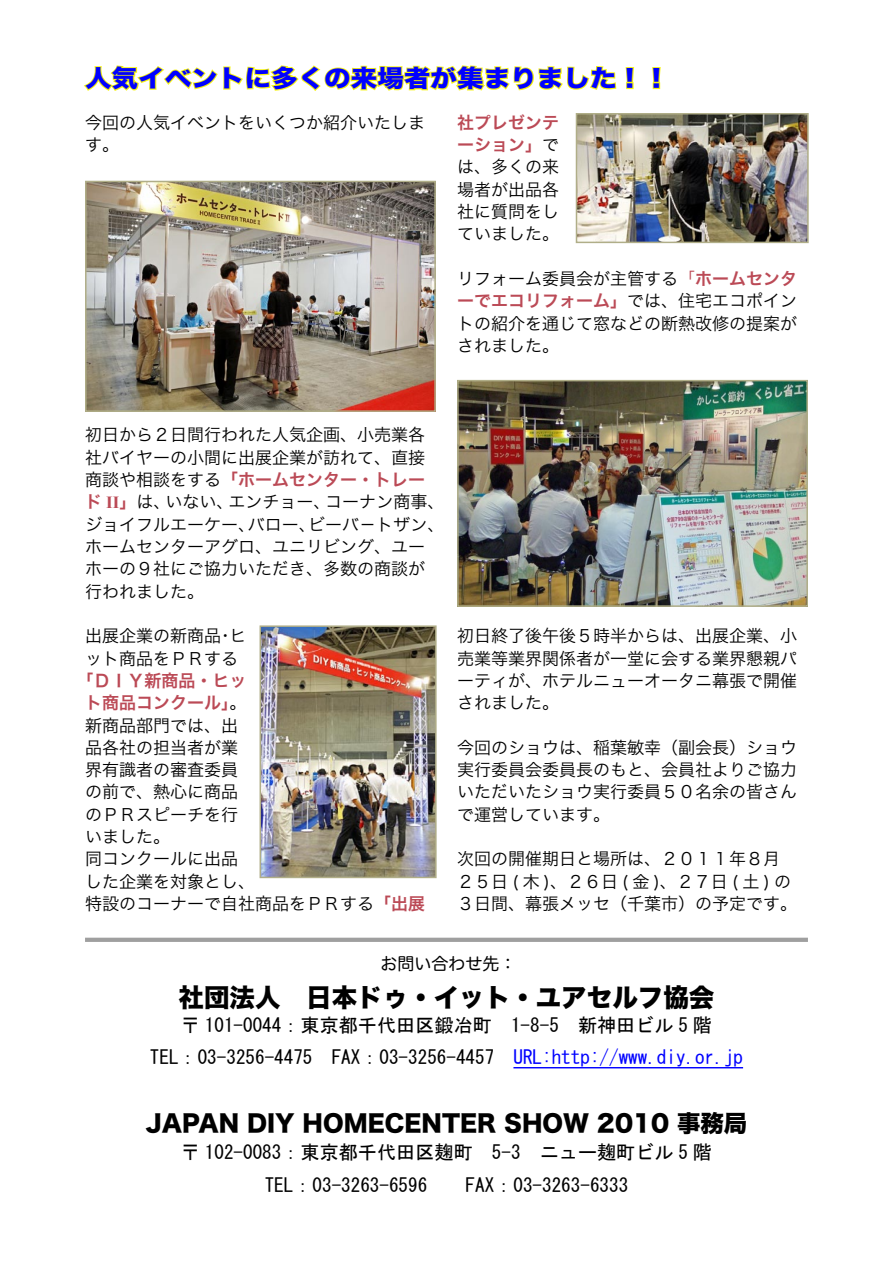
<style>
.page{position:relative;width:893px;height:1263px;background:#fff}
.page>*{position:absolute;margin:0;border:0;box-sizing:border-box;transform-origin:0 0}
.t1{font:25.5px "Hira Kaku Std W8";color:#000}
.標準{font:23.85px "Hira Kaku Std W8";color:#00f;scale:1.11 1}
.標準-2{font:23.4px "Hira Kaku Std W8";color:#000}
.標準-3{font:19.2px "MS Gothic";color:#000}
.標準-4{font:16.95px/22.4px "Hira Kaku Pro W3";color:#000}
.標準-5{font:16.95px "Hira Kaku Pro W6";color:#bb4a56}
.t2{font:16.95px "Hira Maru Pro W4";color:#000}
.s1{font-family:"Hira Kaku Pro W6";color:#bb4a56}
.s2{color:#bb4a56}
.s3{font-family:"Times New Roman";font-weight:700;color:#bb4a56}
.s4{font-family:"Hira Kaku Pro W3";color:#000}
.s5{color:#00f}
</style>
<div class="page">
<hr style="left:513px;top:1067px;width:230px;height:1px;background:#00f">
<hr style="left:85px;top:938px;width:723px;height:4px;background:#9f9f9f">
<svg style="left:83px;top:65px;width:534px;height:26px"></svg>
<svg style="left:625px;top:67px;width:10px;height:23px"></svg>
<svg style="left:652px;top:67px;width:9px;height:23px"></svg>
<img style="left:88px;top:184px;width:345px;height:225px">
<div style="left:85px;top:181px;width:351px;height:231px;border:2px solid #b0ae88"></div>
<img style="left:263px;top:628px;width:171px;height:247px">
<div style="left:260px;top:625px;width:177px;height:253px;border:2px solid #b0ae88"></div>
<img style="left:579px;top:116px;width:227px;height:124px">
<div style="left:576px;top:113px;width:233px;height:130px;border:2px solid #b0ae88"></div>
<img style="left:460px;top:383px;width:345px;height:221px">
<div style="left:457px;top:380px;width:351px;height:227px;border:2px solid #b0ae88"></div>
<p class="標準" style="left:85px;top:65px;width:528px">人気イベントに多くの来場者が集まりました！！</p>
<p class="標準-4" style="left:85px;top:110px;width:342px">今回の人気イベントをいくつか紹介いたします。</p>
<p class="標準-4" style="left:457px;top:110px;width:104px;text-align:justify"><span class="s1">社プレゼンテーション」</span>では、多くの来場者が出品各社に質問をしていました。</p>
<p class="標準-4" style="left:457px;top:266px;width:342px;text-align:justify">リフォーム委員会が主管する<span class="s2">「</span><span class="s1">ホームセンターでエコリフォーム」</span>では、住宅エコポイントの紹介を通じて窓などの断熱改修の提案がされました。</p>
<p class="標準-4" style="left:85px;top:422px;width:361px">初日から２日間行われた人気企画、小売業各社バイヤーの小間に出展企業が訪れて、直接商談や相談をする<span class="s1">「ホームセンター・トレード</span> <span class="s3">II</span><span class="s1">」</span>は、いない、エンチョー、コーナン商事、ジョイフルエーケー、バロー、ビーバ－トザン、ホームセンターアグロ、ユニリビング、ユーホーの９社にご協力いただき、多数の商談が行われました。</p>
<p class="標準-4" style="left:85px;top:623px;width:163px">出展企業の新商品･ヒ</p>
<p class="標準-4" style="left:85px;top:646px;width:155px">ット商品をＰＲする</p>
<p class="標準-5" style="left:77px;top:665px;width:172px">「ＤＩＹ新商品・ヒッ</p>
<p class="標準-5" style="left:85px;top:687px;width:163px">ト商品コンクール」<span class="s4">。</span></p>
<p class="標準-4" style="left:85px;top:713px;width:155px">新商品部門では、出</p>
<p class="標準-4" style="left:85px;top:735px;width:155px">品各社の担当者が業</p>
<p class="標準-4" style="left:85px;top:757px;width:155px">界有識者の審査委員</p>
<p class="標準-4" style="left:85px;top:780px;width:155px">の前で、熱心に商品</p>
<p class="標準-4" style="left:85px;top:802px;width:155px">のＰＲスピーチを行</p>
<p class="標準-4" style="left:85px;top:824px;width:87px">いました。</p>
<p class="標準-4" style="left:85px;top:847px;width:342px">同コンクールに出品<br>した企業を対象とし、<br>特設のコーナーで自社商品をＰＲする<span class="s1">「出展</span></p>
<p class="標準-4" style="left:457px;top:623px;width:342px;text-align:justify">初日終了後午後５時半からは、出展企業、小売業等業界関係者が一堂に会する業界懇親パーティが、ホテルニューオータニ幕張で開催されました。</p>
<p class="標準-4" style="left:457px;top:735px;width:342px;text-align:justify">今回のショウは、稲葉敏幸（副会長）ショウ実行委員会委員長のもと、会員社よりご協力いただいたショウ実行委員５０名余の皆さんで運営しています。</p>
<p class="標準-4" style="left:457px;top:847px;width:335px">次回の開催期日と場所は、２０１１年８月<br>２５日 ( 木 )、２６日 ( 金 )、２７日 ( 土 ) の</p>
<p class="標準-4" style="left:457px;top:891px;width:342px">３日間、幕張メッセ（千葉市）の予定です。</p>
<p class="t2" style="left:381px;top:949px;width:138px">お問い合わせ先：</p>
<p class="t1" style="left:179px;top:983px;width:537px">社団法人　日本ドゥ・イット・ユアセルフ協会</p>
<p class="標準-3" style="left:181px;top:1016px;width:532px">〒 101-0044：東京都千代田区鍛冶町　1-8-5　新神田ビル 5 階</p>
<p class="標準-3" style="left:150px;top:1048px;width:595px">TEL：03-3256-4475　FAX：03-3256-4457 <span class="s5">URL:http://www.diy.or.jp</span></p>
<p class="標準-2" style="left:146px;top:1110px;width:603px">JAPAN DIY HOMECENTER SHOW 2010 事務局</p>
<p class="標準-3" style="left:181px;top:1143px;width:532px">〒 102-0083：東京都千代田区麹町　5-3　ニュー麹町ビル 5 階</p>
<p class="標準-3" style="left:265px;top:1176px;width:365px">TEL：03-3263-6596　　FAX：03-3263-6333</p>
</div>
